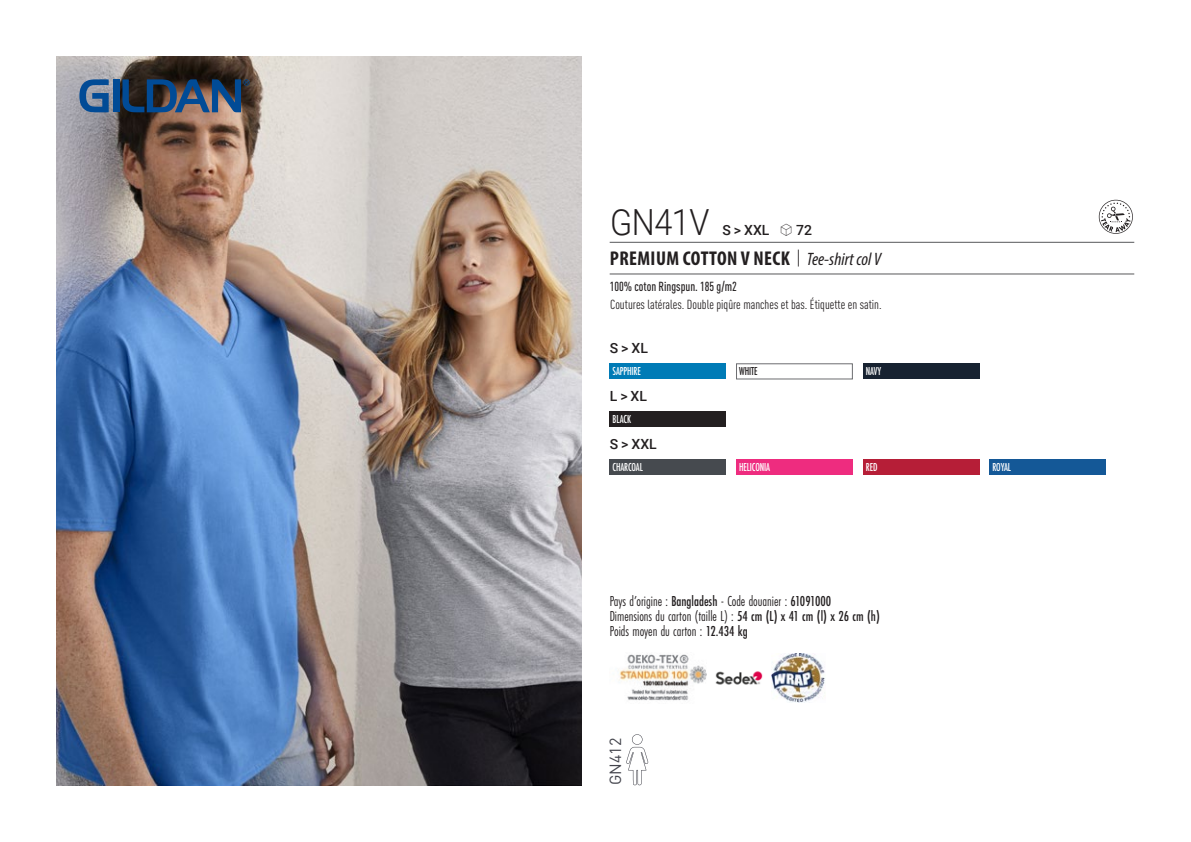
<style>
.page{position:relative;width:1191px;height:842px;background:#fff}
.page>*{position:absolute;margin:0;border:0;box-sizing:border-box;transform-origin:0 0}
.t1{font:300 36px "Roboto";letter-spacing:-.015em;color:#231f20;scale:.9 1}
.t2{font:700 condensed 20px "Myriad Pro";letter-spacing:.02em;color:#231f20}
.t3{font:16px "DIN Pro";color:#43444c}
.t4{font:15px "Futura PT Cond";color:#231f20;scale:.95 1}
.t5{font:500 14px "Roboto";letter-spacing:.005em;color:#231f20}
.t6{font:condensed 13px "DIN Pro";color:#231f20}
.grammage_2020{font:500 condensed 13px "DIN Pro";color:#231f20;scale:.95 1}
.Coloris_nuancier_bla{font:500 12px "Futura PT Cond";letter-spacing:-.01em;color:#fff;scale:.9 1}
.Coloris_nuancier{font:500 12px "Futura PT Cond";letter-spacing:-.01em;color:#231f20;scale:.9 1}
.s1{font-family:"Linotype Shapeshifter";font-weight:400;font-size:16px}
.s2{font-family:"Roboto Condensed";font-weight:300;font-stretch:normal}
.s3{font-family:"Myriad Variable Concept";font-weight:400;font-style:italic;font-stretch:normal;font-size:18px}
.s4{font-weight:500}
</style>
<div class="page">
<img style="left:57px;top:57px;width:524px;height:728px">
<svg style="left:79px;top:79px;width:30px;height:33px"></svg>
<div style="left:113px;top:79px;width:6px;height:33px;background:#014b96"></div>
<svg style="left:122px;top:79px;width:127px;height:33px;background:#2f445e"></svg>
<div style="left:609px;top:364px;width:117px;height:15px;background:#007bb6"></div>
<div style="left:863px;top:364px;width:116px;height:15px;background:#172231"></div>
<div style="left:609px;top:412px;width:117px;height:15px;background:#231f20"></div>
<div style="left:609px;top:460px;width:117px;height:15px;background:#464a4f"></div>
<div style="left:736px;top:460px;width:116px;height:15px;background:#ee2c7f"></div>
<div style="left:863px;top:460px;width:116px;height:15px;background:#b61e37"></div>
<div style="left:989px;top:460px;width:116px;height:15px;background:#145897"></div>
<svg style="left:626px;top:734px;width:22px;height:51px"></svg>
<svg style="left:1098px;top:200px;width:34px;height:34px"></svg>
<img style="left:619px;top:654px;width:87px;height:47px">
<img style="left:715px;top:671px;width:48px;height:14px">
<img style="left:771px;top:653px;width:54px;height:50px">
<hr style="left:609px;top:242px;width:525px;height:1px;background:#57585a">
<hr style="left:609px;top:274px;width:525px;height:1px;background:#57585a">
<p class="t1" style="left:610px;top:197px;width:112px">GN41V</p>
<p class="t5" style="left:722px;top:220px;width:91px">S &gt; XXL <span class="s1">S</span> 72</p>
<p class="t2" style="left:610px;top:246px;width:273px">PREMIUM COTTON V NECK <span class="s2">|</span> <span class="s3">Tee-shirt col V</span></p>
<p class="grammage_2020" style="left:609px;top:277px;width:135px">100% coton Ringspun. 185 g/m2</p>
<p class="t6" style="left:610px;top:295px;width:273px">Coutures latérales. Double piqûre manches et bas. Étiquette en satin.</p>
<p class="t5" style="left:610px;top:338px;width:40px">S &gt; XL</p>
<p class="Coloris_nuancier_bla" style="left:612px;top:364px;width:33px">SAPPHIRE</p>
<p class="Coloris_nuancier" style="left:739px;top:364px;width:22px">WHITE</p>
<p class="Coloris_nuancier_bla" style="left:866px;top:364px;width:18px">NAVY</p>
<p class="t5" style="left:610px;top:386px;width:39px">L &gt; XL</p>
<p class="Coloris_nuancier_bla" style="left:612px;top:412px;width:22px">BLACK</p>
<p class="t5" style="left:610px;top:434px;width:48px">S &gt; XXL</p>
<p class="Coloris_nuancier_bla" style="left:612px;top:460px;width:35px">CHARCOAL</p>
<p class="Coloris_nuancier_bla" style="left:739px;top:460px;width:36px">HELICONIA</p>
<p class="Coloris_nuancier_bla" style="left:866px;top:460px;width:15px">RED</p>
<p class="Coloris_nuancier_bla" style="left:992px;top:460px;width:22px">ROYAL</p>
<p class="t4" style="left:609px;top:592px;width:235px">Pays d’origine : <span class="s4">Bangladesh</span> - Code douanier : <span class="s4">61091000</span></p>
<p class="t4" style="left:609px;top:607px;width:286px">Dimensions du carton (taille L) : <span class="s4">54 cm (L) x 41 cm (l) x 26 cm (h)</span></p>
<p class="t4" style="left:609px;top:622px;width:147px">Poids moyen du carton : <span class="s4">12.434 kg</span></p>
<p class="t3" style="left:602px;top:785px;width:49px;rotate:-90deg">GN412</p>
</div>
